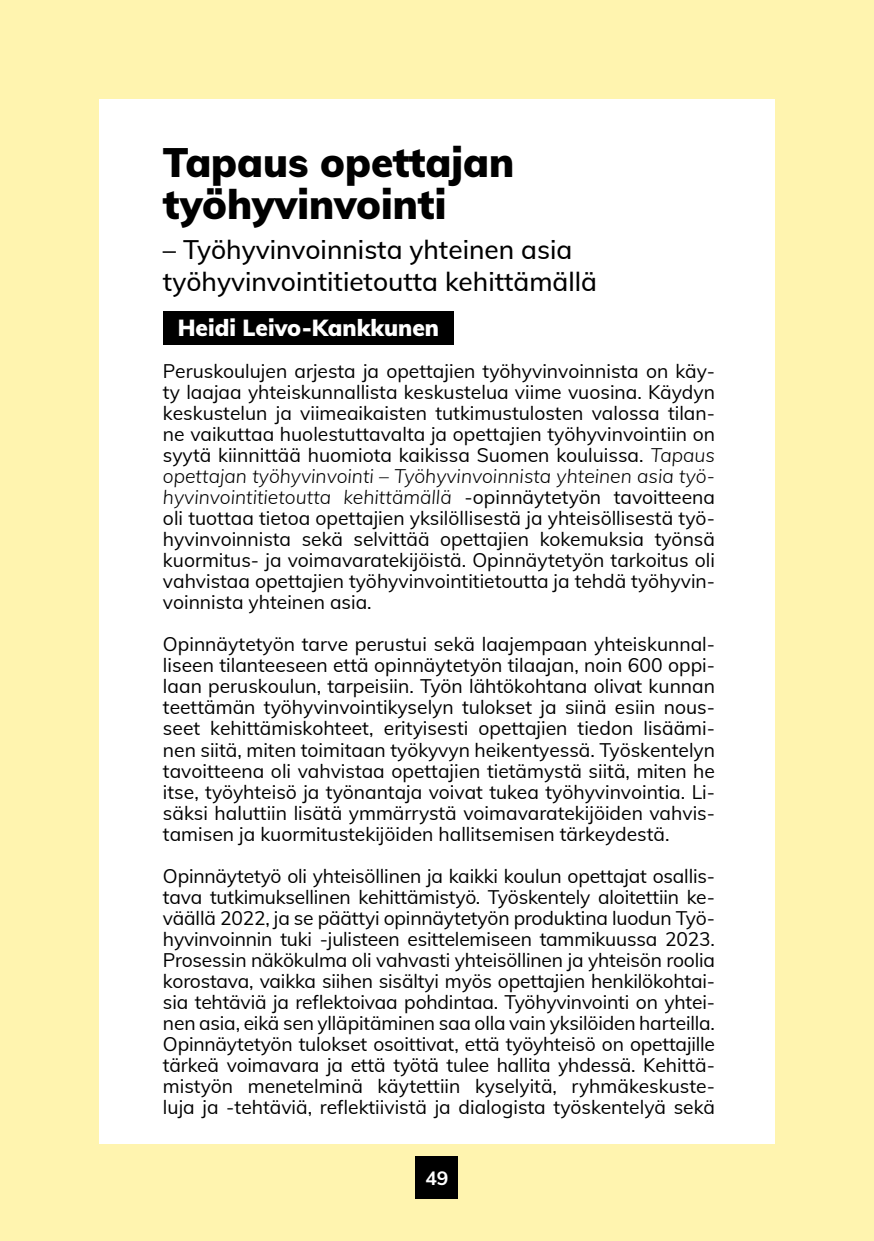
<style>
.page{position:relative;width:874px;height:1241px;background:#fff}
.page>*{position:absolute;margin:0;border:0;box-sizing:border-box;transform-origin:0 0}
.t1{font:900 40.25px "Mulish";color:#000}
.t2{font:500 26.25px "Mulish";color:#000}
.t3{font:900 22.75px "Mulish";color:#fff}
.Leipäteksti{font:19.25px/21px "Mulish";color:#000;text-align:justify}
.t4{font:700 19.25px "Mulish";color:#fff}
.s1{font-weight:300;font-style:italic}
</style>
<div class="page">
<div style="left:0;top:0;width:873px;height:1240px;border:110px solid #fff4af"></div>
<div style="left:99px;top:99px;width:675px;height:1044px;background:#fff"></div>
<div style="left:415px;top:1156px;width:43px;height:42px;background:#000"></div>
<div style="left:163px;top:311px;width:290px;height:33px;background:#000"></div>
<p class="t1" style="left:163px;top:133px;width:352px">Tapaus opettajan</p>
<p class="t1" style="left:163px;top:175px;width:285px">työhyvinvointi</p>
<p class="t2" style="left:163px;top:231px;width:411px">– Työhyvinvoinnista yhteinen asia</p>
<p class="t2" style="left:163px;top:262px;width:435px">työhyvinvointitietoutta kehittämällä</p>
<p class="t3" style="left:178px;top:311px;width:263px">Heidi Leivo-Kankkunen</p>
<p class="Leipäteksti" style="left:163px;top:360px;width:553px">Peruskoulujen arjesta ja opettajien työhyvinvoinnista on käy&shy;ty laajaa yhteiskunnallista keskustelua viime vuosina. Käydyn keskustelun ja viimeaikaisten tutkimustulosten valossa tilan&shy;ne vaikuttaa huolestuttavalta ja opettajien työhyvinvointiin on syytä kiinnittää huomiota kaikissa Suomen kouluissa. <span class="s1">Tapaus opettajan työhyvinvointi – Työhyvinvoinnista yhteinen asia työ&shy;hyvinvointitietoutta kehittämällä</span> -opinnäytetyön tavoitteena oli tuottaa tietoa opettajien yksilöllisestä ja yhteisöllisestä työ&shy;hyvinvoinnista sekä selvittää opettajien kokemuksia työnsä kuormitus- ja voimavaratekijöistä. Opinnäytetyön tarkoitus oli vahvistaa opettajien työhyvinvointitietoutta ja tehdä työhyvin&shy;voinnista yhteinen asia.</p>
<p class="Leipäteksti" style="left:163px;top:633px;width:553px">Opinnäytetyön tarve perustui sekä laajempaan yhteiskunnal&shy;liseen tilanteeseen että opinnäytetyön tilaajan, noin 600 oppi&shy;laan peruskoulun, tarpeisiin. Työn lähtökohtana olivat kunnan teettämän työhyvinvointikyselyn tulokset ja siinä esiin nous&shy;seet kehittämiskohteet, erityisesti opettajien tiedon lisäämi&shy;nen siitä, miten toimitaan työkyvyn heikentyessä. Työskentelyn tavoitteena oli vahvistaa opettajien tietämystä siitä, miten he itse, työyhteisö ja työnantaja voivat tukea työhyvinvointia. Li&shy;säksi haluttiin lisätä ymmärrystä voimavaratekijöiden vahvis&shy;tamisen ja kuormitustekijöiden hallitsemisen tärkeydestä.</p>
<p class="Leipäteksti" style="left:163px;top:864px;width:553px">Opinnäytetyö oli yhteisöllinen ja kaikki koulun opettajat osallis&shy;tava tutkimuksellinen kehittämistyö. Työskentely aloitettiin ke&shy;väällä 2022, ja se päättyi opinnäytetyön produktina luodun Työ&shy;hyvinvoinnin tuki -julisteen esittelemiseen tammikuussa 2023.<br>Prosessin näkökulma oli vahvasti yhteisöllinen ja yhteisön roolia korostava, vaikka siihen sisältyi myös opettajien henkilökohtai&shy;sia tehtäviä ja reflektoivaa pohdintaa. Työhyvinvointi on yhtei&shy;nen asia, eikä sen ylläpitäminen saa olla vain yksilöiden harteilla.<br>Opinnäytetyön tulokset osoittivat, että työyhteisö on opettajille tärkeä voimavara ja että työtä tulee hallita yhdessä. Kehittä&shy;mistyön menetelminä käytettiin kyselyitä, ryhmäkeskuste&shy;luja ja -tehtäviä, reflektiivistä ja dialogista työskentelyä sekä</p>
<p class="t4" style="left:425px;top:1163px;width:25px">49</p>
</div>
